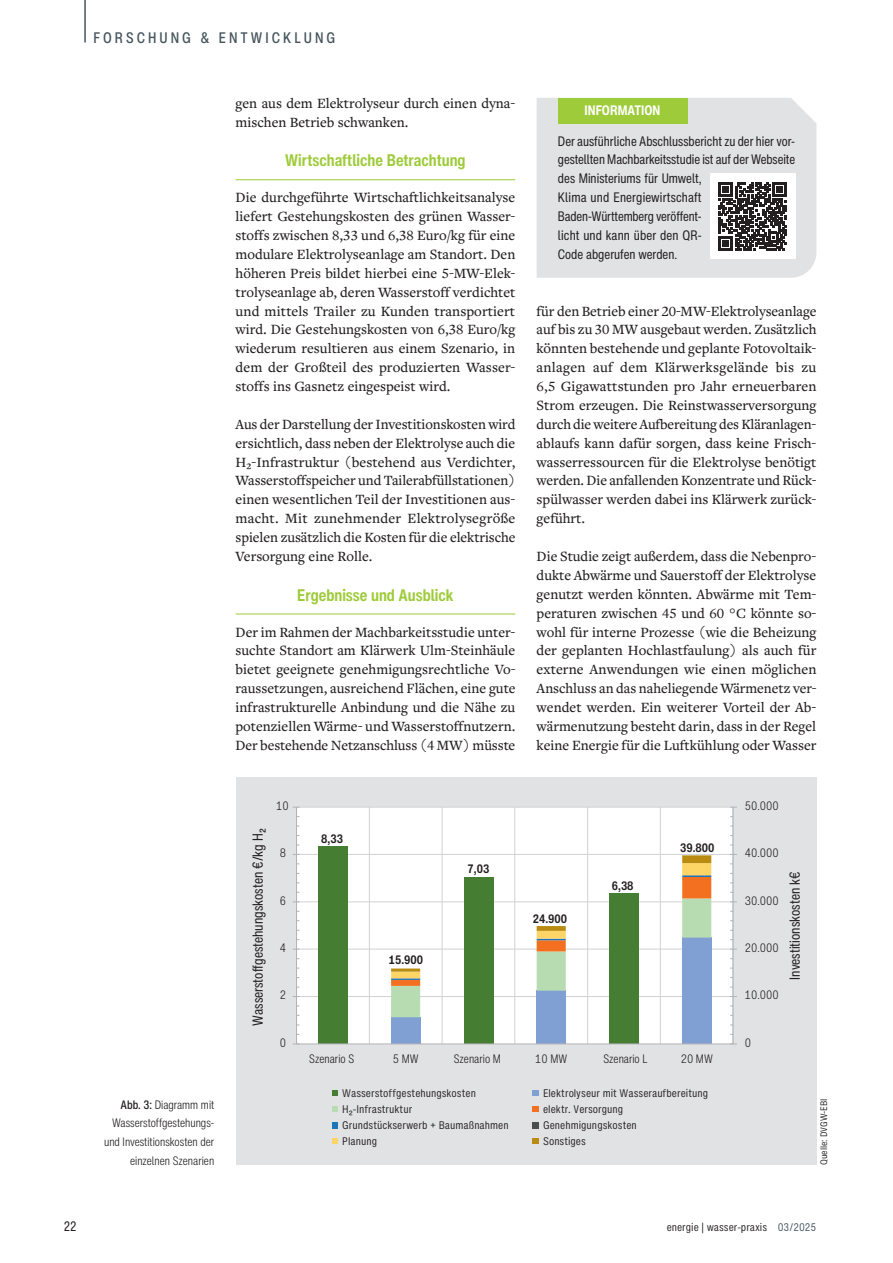
<style>
.page{position:relative;width:893px;height:1263px;background:#fff}
.page>*{position:absolute;margin:0;border:0;box-sizing:border-box;transform-origin:0 0}
.t1{font:700 condensed 16.5px "Helvetica Now Text";color:#9ecb3a}
.t2{font:500 condensed 15px "Helvetica Now Text";letter-spacing:.2em;color:#45555d}
.t3{font:500 14.7px/18.9px "Freight Text Pro";color:#231f20;text-align:justify}
.t4{font:condensed 14.25px "Helvetica Now Text";color:#231f20}
.t5{font:condensed 13.5px/18.9px "Helvetica Now Text";color:#231f20}
.t6{font:700 condensed 13.5px "Helvetica Now Text";letter-spacing:.005em;color:#fff}
.t7{font:300 condensed 12px/18.9px "Helvetica Now Text";color:#231f20;text-align:right}
.t8{font:700 condensed 12px "Helvetica Now Text";color:#231f20}
.t9{font:condensed 10.5px "Helvetica Now Micro";color:#231f20}
.t10{font:condensed 9px "Helvetica Now Micro";color:#231f20}
.s1{font-weight:500}
.s2{color:#45555d}
</style>
<div class="page">
<hr style="left:236px;top:179px;width:279px;height:1px;background:#9ecb3a">
<hr style="left:236px;top:614px;width:279px;height:1px;background:#9ecb3a">
<div style="left:537px;top:98px;width:279px;height:180px;background:#e1e2e4"></div>
<div style="left:558px;top:98px;width:129px;height:25px;background:#9ecb3a"></div>
<div style="left:236px;top:777px;width:580px;height:388px;background:#e1e2e4"></div>
<div style="left:296px;top:807px;width:437px;height:237px;background:#fff"></div>
<hr style="left:296px;top:996px;width:437px;height:1px;background:#d1d2d4">
<hr style="left:296px;top:949px;width:437px;height:1px;background:#d1d2d4">
<hr style="left:296px;top:901px;width:437px;height:1px;background:#d1d2d4">
<hr style="left:296px;top:854px;width:437px;height:1px;background:#d1d2d4">
<hr style="left:296px;top:807px;width:437px;height:1px;background:#d1d2d4">
<hr style="left:369px;top:807px;width:1px;height:237px;background:#d1d2d4">
<hr style="left:442px;top:807px;width:1px;height:237px;background:#d1d2d4">
<hr style="left:514px;top:807px;width:1px;height:237px;background:#d1d2d4">
<hr style="left:587px;top:807px;width:1px;height:237px;background:#d1d2d4">
<hr style="left:660px;top:807px;width:1px;height:237px;background:#d1d2d4">
<div style="left:609px;top:893px;width:29px;height:151px;background:#457d33"></div>
<div style="left:464px;top:877px;width:29px;height:167px;background:#457d33"></div>
<div style="left:318px;top:846px;width:29px;height:198px;background:#457d33"></div>
<div style="left:682px;top:938px;width:29px;height:106px;background:#80a0d3"></div>
<div style="left:537px;top:991px;width:29px;height:53px;background:#80a0d3"></div>
<div style="left:391px;top:1017px;width:30px;height:27px;background:#80a0d3"></div>
<svg style="left:391px;top:855px;width:320px;height:162px"></svg>
<hr style="left:733px;top:807px;width:1px;height:237px;background:#b2b3b7">
<hr style="left:296px;top:807px;width:1px;height:237px;background:#b2b3b7">
<hr style="left:296px;top:1043px;width:437px;height:1px;background:#b2b3b7">
<svg style="left:332px;top:1090px;width:6px;height:6px"></svg>
<svg style="left:533px;top:1090px;width:6px;height:6px"></svg>
<svg style="left:332px;top:1106px;width:6px;height:6px"></svg>
<svg style="left:533px;top:1106px;width:6px;height:6px"></svg>
<svg style="left:332px;top:1122px;width:6px;height:6px"></svg>
<svg style="left:533px;top:1122px;width:6px;height:6px"></svg>
<svg style="left:332px;top:1138px;width:6px;height:6px"></svg>
<svg style="left:533px;top:1138px;width:6px;height:6px"></svg>
<div style="left:710px;top:174px;width:85px;height:85px;background:#fff"></div>
<svg style="left:718px;top:182px;width:69px;height:69px"></svg>
<hr style="left:84px;top:0;width:2px;height:43px;background:#45555d">
<p class="t2" style="left:94px;top:27px;width:243px">FORSCHUNG &amp; ENTWICKLUNG</p>
<p class="t3" style="left:236px;top:93px;width:281px">gen aus dem Elektrolyseur durch einen dyna&shy;mischen Betrieb schwanken.</p>
<p class="t1" style="left:285px;top:150px;width:182px">Wirtschaftliche Betrachtung</p>
<p class="t3" style="left:236px;top:188px;width:281px">Die durchgeführte Wirtschaftlichkeitsanalyse liefert Gestehungskosten des grünen Wasser&shy;stoffs zwischen 8,33 und 6,38 Euro/kg für eine modulare Elektrolyseanlage am Standort. Den höheren Preis bildet hierbei eine 5-MW-Elek&shy;trolyseanlage ab, deren Wasserstoff verdichtet und mittels Trailer zu Kunden transportiert wird. Die Gestehungskosten von 6,38 Euro/kg wiederum resultieren aus einem Szenario, in dem der Großteil des produzierten Wasser&shy;stoffs ins Gasnetz eingespeist wird.</p>
<p class="t3" style="left:236px;top:414px;width:282px">Aus der Darstellung der Investitionskosten wird ersichtlich, dass neben der Elektrolyse auch die H2-Infrastruktur (bestehend aus Verdichter, Wasserstoffspeicher und Tailerabfüllstationen) einen wesentlichen Teil der Investitionen aus&shy;macht. Mit zunehmender Elektrolysegröße spielen zusätzlich die Kosten für die elektrische Versorgung eine Rolle.</p>
<p class="t1" style="left:297px;top:584px;width:158px">Ergebnisse und Ausblick</p>
<p class="t3" style="left:236px;top:622px;width:281px">Der im Rahmen der Machbarkeitsstudie unter&shy;suchte Standort am Klärwerk Ulm-Steinhäule bietet geeignete genehmigungsrechtliche Vo&shy;raussetzungen, ausreichend Flächen, eine gute infrastrukturelle Anbindung und die Nähe zu potenziellen Wärme- und Wasserstoffnutzern.<br>Der bestehende Netzanschluss (4 MW) müsste</p>
<p class="t6" style="left:585px;top:102px;width:77px">INFORMATION</p>
<p class="t5" style="left:558px;top:131px;width:239px">Der ausführliche Abschlussbericht zu der hier vor&shy;gestellten Machbarkeitsstudie ist auf der Webseite des Ministeriums für Umwelt,<br>Klima und Energiewirtschaft Baden-Württemberg veröffent-<br>licht und kann über den QR-<br>Code abgerufen werden.</p>
<p class="t3" style="left:537px;top:301px;width:281px">für den Betrieb einer 20-MW-Elektrolyseanlage auf bis zu 30 MW ausgebaut werden. Zusätzlich könnten bestehende und geplante Fotovoltaik&shy;anlagen auf dem Klärwerksgelände bis zu 6,5 Gigawattstunden pro Jahr erneuerbaren Strom erzeugen. Die Reinstwasserversorgung durch die weitere Aufbereitung des Kläranlagen&shy;ablaufs kann dafür sorgen, dass keine Frisch&shy;wasserressourcen für die Elektrolyse benötigt werden. Die anfallenden Konzentrate und Rück&shy;spülwasser werden dabei ins Klärwerk zurück&shy;geführt.</p>
<p class="t3" style="left:537px;top:546px;width:281px">Die Studie zeigt außerdem, dass die Nebenpro&shy;dukte Abwärme und Sauerstoff der Elektrolyse genutzt werden könnten. Abwärme mit Tem&shy;peraturen zwischen 45 und 60 °C könnte so&shy;wohl für interne Prozesse (wie die Beheizung der geplanten Hochlastfaulung) als auch für externe Anwendungen wie einen möglichen Anschluss an das naheliegende Wärmenetz ver&shy;wendet werden. Ein weiterer Vorteil der Ab&shy;wärmenutzung besteht darin, dass in der Regel keine Energie für die Luftkühlung oder Wasser</p>
<p class="t4" style="left:248px;top:1026px;width:199px;rotate:-90deg">Wasserstoffgestehungskosten €/kg H2</p>
<p class="t7" style="left:276px;top:796px;width:14px">10</p>
<p class="t7" style="left:280px;top:844px;width:8px">8</p>
<p class="t7" style="left:280px;top:891px;width:8px">6</p>
<p class="t7" style="left:280px;top:938px;width:8px">4</p>
<p class="t7" style="left:280px;top:986px;width:8px">2</p>
<p class="t7" style="left:280px;top:1033px;width:8px">0</p>
<p class="t8" style="left:321px;top:831px;width:23px">8,33</p>
<p class="t8" style="left:389px;top:952px;width:36px">15.900</p>
<p class="t8" style="left:468px;top:861px;width:23px">7,03</p>
<p class="t8" style="left:533px;top:910px;width:36px">24.900</p>
<p class="t8" style="left:612px;top:878px;width:23px">6,38</p>
<p class="t8" style="left:680px;top:840px;width:36px">39.800</p>
<p class="t7" style="left:745px;top:796px;width:36px">50.000</p>
<p class="t7" style="left:745px;top:844px;width:35px">40.000</p>
<p class="t7" style="left:745px;top:891px;width:36px">30.000</p>
<p class="t7" style="left:745px;top:938px;width:35px">20.000</p>
<p class="t7" style="left:745px;top:986px;width:36px">10.000</p>
<p class="t4" style="left:785px;top:980px;width:110px;rotate:-90deg">Investitionskosten k€</p>
<p class="t7" style="left:745px;top:1033px;width:8px">0</p>
<p class="t7" style="left:104px;top:1095px;width:112px"><span class="s1">Abb. 3:</span> Diagramm mit<br>Wasserstoffgestehungs&shy;und Investitionskosten der einzelnen Szenarien</p>
<p class="t7" style="left:309px;top:1050px;width:46px">Szenario S</p>
<p class="t7" style="left:393px;top:1050px;width:27px">5 MW</p>
<p class="t7" style="left:454px;top:1050px;width:49px">Szenario M</p>
<p class="t7" style="left:535px;top:1050px;width:34px">10 MW</p>
<p class="t7" style="left:603px;top:1050px;width:46px">Szenario L</p>
<p class="t7" style="left:681px;top:1050px;width:34px">20 MW</p>
<p class="t9" style="left:342px;top:1086px;width:135px">Wasserstoffgestehungskosten</p>
<p class="t9" style="left:543px;top:1086px;width:166px">Elektrolyseur mit Wasseraufbereitung</p>
<p class="t9" style="left:342px;top:1102px;width:72px">H2-Infrastruktur</p>
<p class="t9" style="left:543px;top:1102px;width:82px">elektr. Versorgung</p>
<p class="t9" style="left:342px;top:1118px;width:168px">Grundstückserwerb + Baumaßnahmen</p>
<p class="t9" style="left:543px;top:1118px;width:95px">Genehmigungskosten</p>
<p class="t9" style="left:342px;top:1134px;width:36px">Planung</p>
<p class="t9" style="left:543px;top:1134px;width:44px">Sonstiges</p>
<p class="t10" style="left:818px;top:1165px;width:68px;rotate:-90deg">Quelle: DVGW-EBI</p>
<p class="t5" style="left:64px;top:1216px;width:14px">22</p>
<p class="t9" style="left:667px;top:1220px;width:151px">energie | wasser-praxis <span class="s2">03/2025</span></p>
</div>
